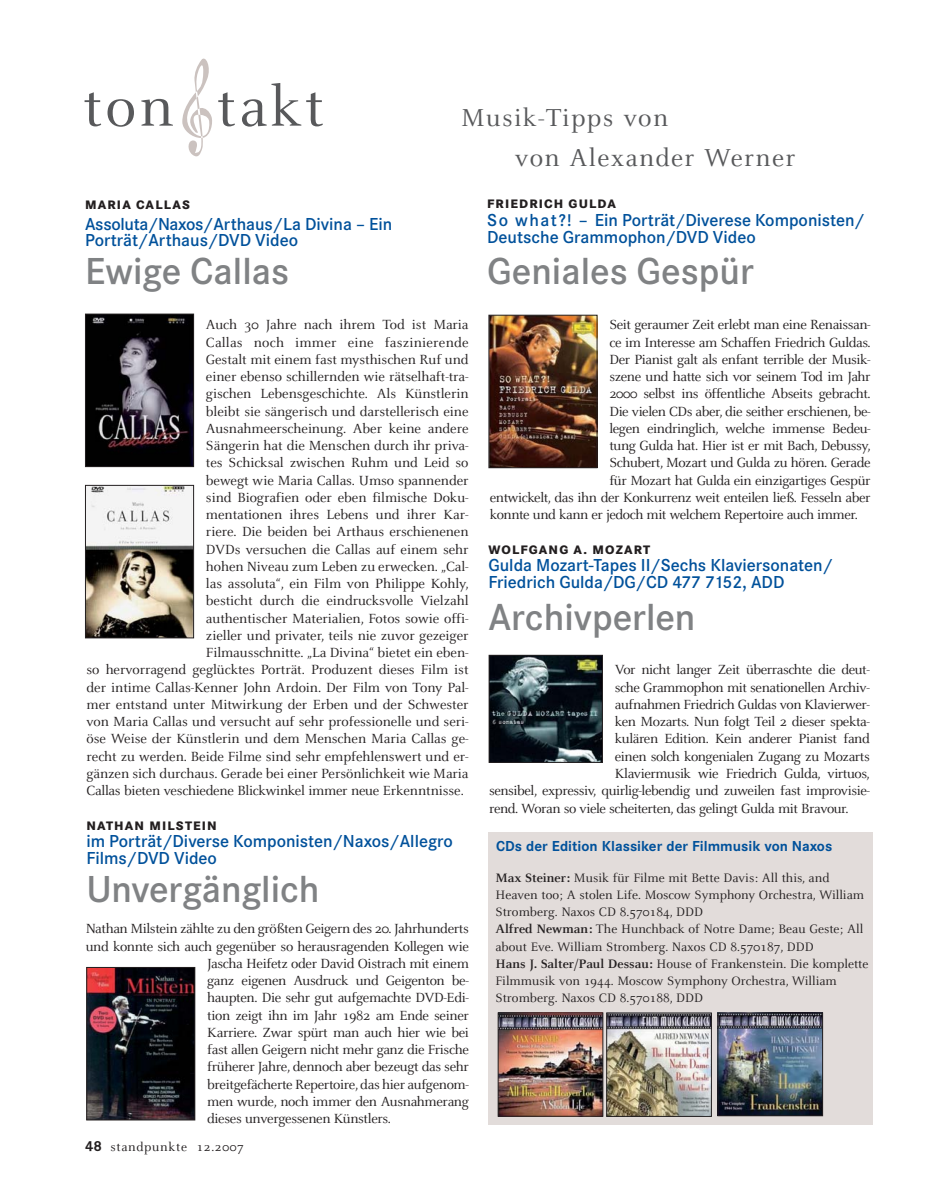
<style>
.page{position:relative;width:936px;height:1204px;background:#fff}
.page>*{position:absolute;margin:0;border:0;box-sizing:border-box;transform-origin:0 0}
.t1{font:61.5px "Celeste";letter-spacing:.05em;color:#58595b}
.t2{font:600 39px "Corporate S";color:#808284}
.t3{font:27px/40px "Celeste";letter-spacing:.05em;color:#58595b}
.t4{font:600 18px/17.2px "Corporate S";color:#00519b}
.t5{font:700 15px "Corporate S";color:#00519b}
.t6{font:14.7px "Celeste";letter-spacing:-.025em;color:#231f20}
.t7{font:14.7px "Celeste";letter-spacing:-.005em;color:#231f20}
.t8{font:14.7px "Celeste";letter-spacing:.015em;color:#231f20}
.t9{font:13.5px/17.2px "Celeste";color:#231f20}
.t10{font:13.5px "Celeste";letter-spacing:.05em;color:#231f20}
.t11{font:800 12.75px "Corporate S";letter-spacing:.09em;color:#231f20}
.s1{font-weight:500;font-size:17.7px}
.s2{font-family:"Corporate S";font-weight:700;font-size:15px}
.s3{font-weight:700}
</style>
<div class="page">
<svg style="left:182px;top:58px;width:30px;height:99px"></svg>
<img style="left:87px;top:316px;width:105px;height:149px">
<div style="left:85px;top:314px;width:109px;height:153px;border:1px solid #231f20"></div>
<img style="left:490px;top:317px;width:105px;height:149px">
<div style="left:488px;top:315px;width:109px;height:153px;border:1px solid #231f20"></div>
<img style="left:490px;top:657px;width:110px;height:103px">
<div style="left:488px;top:655px;width:114px;height:107px;border:1px solid #231f20"></div>
<img style="left:88px;top:969px;width:105px;height:149px">
<div style="left:86px;top:967px;width:109px;height:153px;border:1px solid #231f20"></div>
<img style="left:87px;top:487px;width:105px;height:149px">
<div style="left:85px;top:485px;width:109px;height:153px;border:1px solid #231f20"></div>
<div style="left:488px;top:832px;width:384px;height:292px;background:#e2dcda"></div>
<img style="left:719px;top:1014px;width:101px;height:99px">
<div style="left:717px;top:1012px;width:105px;height:103px;border:1px solid #231f20"></div>
<img style="left:608px;top:1014px;width:101px;height:100px">
<div style="left:606px;top:1012px;width:105px;height:104px;border:1px solid #231f20"></div>
<img style="left:499px;top:1014px;width:102px;height:100px">
<div style="left:497px;top:1012px;width:106px;height:104px;border:1px solid #231f20"></div>
<h1 class="t1" style="left:83px;top:83px;width:242px">ton takt</h1>
<p class="t11" style="left:85px;top:200px;width:106px">MARIA CALLAS</p>
<p class="t4" style="left:85px;top:217px;width:309px;line-height:16.5px">Assoluta/Naxos/Arthaus/La Divina – Ein<br>Porträt/Arthaus/DVD Video</p>
<h2 class="t2" style="left:85px;top:255px;width:206px">Ewige Callas</h2>
<h3 class="t3" style="left:515px;top:100px;width:281px;text-indent:-54px">Musik-Tipps von<br>von Alexander Werner</h3>
<p class="t11" style="left:487px;top:199px;width:130px">FRIEDRICH GULDA</p>
<p class="t4" style="left:487px;top:212px;width:379px">So what?! – Ein Porträt<span class="s1">/</span>Diverese Komponisten/<br>Deutsche Grammophon/DVD Video</p>
<h2 class="t2" style="left:487px;top:256px;width:268px">Geniales Gespür</h2>
<p class="t7" style="left:206px;top:319px;width:264px">Auch 30 Jahre nach ihrem Tod ist Maria</p>
<p class="t8" style="left:206px;top:336px;width:264px">Callas noch immer eine faszinierende</p>
<p class="t7" style="left:206px;top:353px;width:264px">Gestalt mit einem fast mysthischen Ruf und</p>
<p class="t7" style="left:206px;top:371px;width:264px">einer ebenso schillernden wie rätselhaft-tra-</p>
<p class="t7" style="left:206px;top:388px;width:264px">gischen Lebensgeschichte. Als Künstlerin</p>
<p class="t7" style="left:206px;top:405px;width:264px">bleibt sie sängerisch und darstellerisch eine</p>
<p class="t7" style="left:206px;top:422px;width:264px">Ausnahmeerscheinung. Aber keine andere</p>
<p class="t7" style="left:206px;top:440px;width:264px">Sängerin hat die Menschen durch ihr priva-</p>
<p class="t7" style="left:206px;top:457px;width:264px">tes Schicksal zwischen Ruhm und Leid so</p>
<p class="t7" style="left:206px;top:474px;width:264px">bewegt wie Maria Callas. Umso spannender</p>
<p class="t7" style="left:206px;top:491px;width:264px">sind Biografien oder eben filmische Doku-</p>
<p class="t7" style="left:206px;top:509px;width:264px">mentationen ihres Lebens und ihrer Kar-</p>
<p class="t7" style="left:206px;top:526px;width:264px">riere. Die beiden bei Arthaus erschienenen</p>
<p class="t7" style="left:206px;top:543px;width:264px">DVDs versuchen die Callas auf einem sehr</p>
<p class="t7" style="left:206px;top:560px;width:264px">hohen Niveau zum Leben zu erwecken. „Cal-</p>
<p class="t7" style="left:206px;top:578px;width:264px">las assoluta“, ein Film von Philippe Kohly,</p>
<p class="t7" style="left:206px;top:595px;width:264px">besticht durch die eindrucksvolle Vielzahl</p>
<p class="t7" style="left:206px;top:612px;width:264px">authentischer Materialien, Fotos sowie offi-</p>
<p class="t7" style="left:206px;top:629px;width:264px">zieller und privater, teils nie zuvor gezeiger</p>
<p class="t7" style="left:206px;top:647px;width:264px">Filmausschnitte. „La Divina“ bietet ein eben-</p>
<p class="t7" style="left:87px;top:664px;width:383px">so hervorragend geglücktes Porträt. Produzent dieses Film ist</p>
<p class="t7" style="left:87px;top:681px;width:383px">der intime Callas-Kenner John Ardoin. Der Film von Tony Pal-</p>
<p class="t7" style="left:87px;top:698px;width:383px">mer entstand unter Mitwirkung der Erben und der Schwester</p>
<p class="t7" style="left:87px;top:716px;width:383px">von Maria Callas und versucht auf sehr professionelle und seri-</p>
<p class="t7" style="left:87px;top:733px;width:383px">öse Weise der Künstlerin und dem Menschen Maria Callas ge-</p>
<p class="t7" style="left:87px;top:750px;width:383px">recht zu werden. Beide Filme sind sehr empfehlenswert und er-</p>
<p class="t7" style="left:87px;top:767px;width:383px">gänzen sich durchaus. Gerade bei einer Persönlichkeit wie Maria</p>
<p class="t6" style="left:87px;top:785px;width:379px">Callas bieten veschiedene Blickwinkel immer neue Erkenntnisse.</p>
<p class="t11" style="left:86px;top:820px;width:132px">NATHAN MILSTEIN</p>
<p class="t4" style="left:86px;top:833px;width:368px">im Porträt/Diverse Komponisten/Naxos/Allegro<br>Films/DVD Video</p>
<h2 class="t2" style="left:86px;top:873px;width:235px">Unvergänglich</h2>
<p class="t6" style="left:86px;top:923px;width:384px">Nathan Milstein zählte zu den größten Geigern des 20. Jahrhunderts</p>
<p class="t6" style="left:86px;top:940px;width:384px">und konnte sich auch gegenüber so herausragenden Kollegen wie</p>
<p class="t6" style="left:207px;top:957px;width:263px">Jascha Heifetz oder David Oistrach mit einem</p>
<p class="t6" style="left:207px;top:974px;width:263px">ganz eigenen Ausdruck und Geigenton be-</p>
<p class="t6" style="left:207px;top:992px;width:263px">haupten. Die sehr gut aufgemachte DVD-Edi-</p>
<p class="t6" style="left:207px;top:1009px;width:263px">tion zeigt ihn im Jahr 1982 am Ende seiner</p>
<p class="t6" style="left:207px;top:1026px;width:263px">Karriere. Zwar spürt man auch hier wie bei</p>
<p class="t6" style="left:207px;top:1043px;width:263px">fast allen Geigern nicht mehr ganz die Frische</p>
<p class="t6" style="left:207px;top:1061px;width:263px">früherer Jahre, dennoch aber bezeugt das sehr</p>
<p class="t6" style="left:207px;top:1078px;width:263px">breitgefächerte Repertoire, das hier aufgenom-</p>
<p class="t6" style="left:207px;top:1095px;width:263px">men wurde, noch immer den Ausnahmerang</p>
<p class="t6" style="left:207px;top:1112px;width:185px">dieses unvergessenen Künstlers.</p>
<p class="t10" style="left:85px;top:1141px;width:160px"><span class="s2">48</span> standpunkte 12.2007</p>
<p class="t6" style="left:609px;top:319px;width:263px">Seit geraumer Zeit erlebt man eine Renaissan-</p>
<p class="t6" style="left:609px;top:336px;width:263px">ce im Interesse am Schaffen Friedrich Guldas.</p>
<p class="t6" style="left:609px;top:353px;width:263px">Der Pianist galt als enfant terrible der Musik-</p>
<p class="t6" style="left:609px;top:371px;width:263px">szene und hatte sich vor seinem Tod im Jahr</p>
<p class="t6" style="left:609px;top:388px;width:263px">2000 selbst ins öffentliche Abseits gebracht.</p>
<p class="t6" style="left:609px;top:405px;width:263px">Die vielen CDs aber, die seither erschienen, be-</p>
<p class="t6" style="left:609px;top:422px;width:263px">legen eindringlich, welche immense Bedeu-</p>
<p class="t6" style="left:609px;top:440px;width:263px">tung Gulda hat. Hier ist er mit Bach, Debussy,</p>
<p class="t6" style="left:609px;top:457px;width:263px">Schubert, Mozart und Gulda zu hören. Gerade</p>
<p class="t6" style="left:609px;top:474px;width:263px">für Mozart hat Gulda ein einzigartiges Gespür</p>
<p class="t6" style="left:490px;top:491px;width:382px">entwickelt, das ihn der Konkurrenz weit enteilen ließ. Fesseln aber</p>
<p class="t6" style="left:490px;top:509px;width:369px">konnte und kann er jedoch mit welchem Repertoire auch immer.</p>
<p class="t11" style="left:488px;top:544px;width:163px">WOLFGANG A. MOZART</p>
<p class="t4" style="left:488px;top:557px;width:346px">Gulda Mozart-Tapes II/Sechs Klaviersonaten/<br>Friedrich Gulda/DG/CD 477 7152, ADD</p>
<h2 class="t2" style="left:488px;top:601px;width:208px">Archivperlen</h2>
<p class="t6" style="left:614px;top:664px;width:256px">Vor nicht langer Zeit überraschte die deut-</p>
<p class="t6" style="left:614px;top:681px;width:256px">sche Grammophon mit senationellen Archiv-</p>
<p class="t6" style="left:614px;top:698px;width:256px">aufnahmen Friedrich Guldas von Klavierwer-</p>
<p class="t6" style="left:614px;top:716px;width:256px">ken Mozarts. Nun folgt Teil 2 dieser spekta-</p>
<p class="t6" style="left:614px;top:733px;width:256px">kulären Edition. Kein anderer Pianist fand</p>
<p class="t6" style="left:614px;top:750px;width:256px">einen solch kongenialen Zugang zu Mozarts</p>
<p class="t6" style="left:614px;top:767px;width:256px">Klaviermusik wie Friedrich Gulda, virtuos,</p>
<p class="t6" style="left:489px;top:785px;width:382px">sensibel, expressiv, quirlig-lebendig und zuweilen fast improvisie-</p>
<p class="t6" style="left:489px;top:802px;width:361px">rend. Woran so viele scheiterten, das gelingt Gulda mit Bravour.</p>
<p class="t5" style="left:496px;top:840px;width:337px">CDs der Edition Klassiker der Filmmusik von Naxos</p>
<p class="t9" style="left:495px;top:870px;width:374px"><span class="s3">Max Steiner:</span> Musik für Filme mit Bette Davis: All this, and Heaven too; A stolen Life. Moscow Symphony Orchestra, William Stromberg. Naxos CD 8.570184, DDD<br><span class="s3">Alfred Newman:</span> The Hunchback of Notre Dame; Beau Geste; All about Eve. William Stromberg. Naxos CD 8.570187, DDD<br><span class="s3">Hans J. Salter/Paul Dessau:</span> House of Frankenstein. Die komplette Filmmusik von 1944. Moscow Symphony Orchestra, William Stromberg. Naxos CD 8.570188, DDD</p>
</div>
